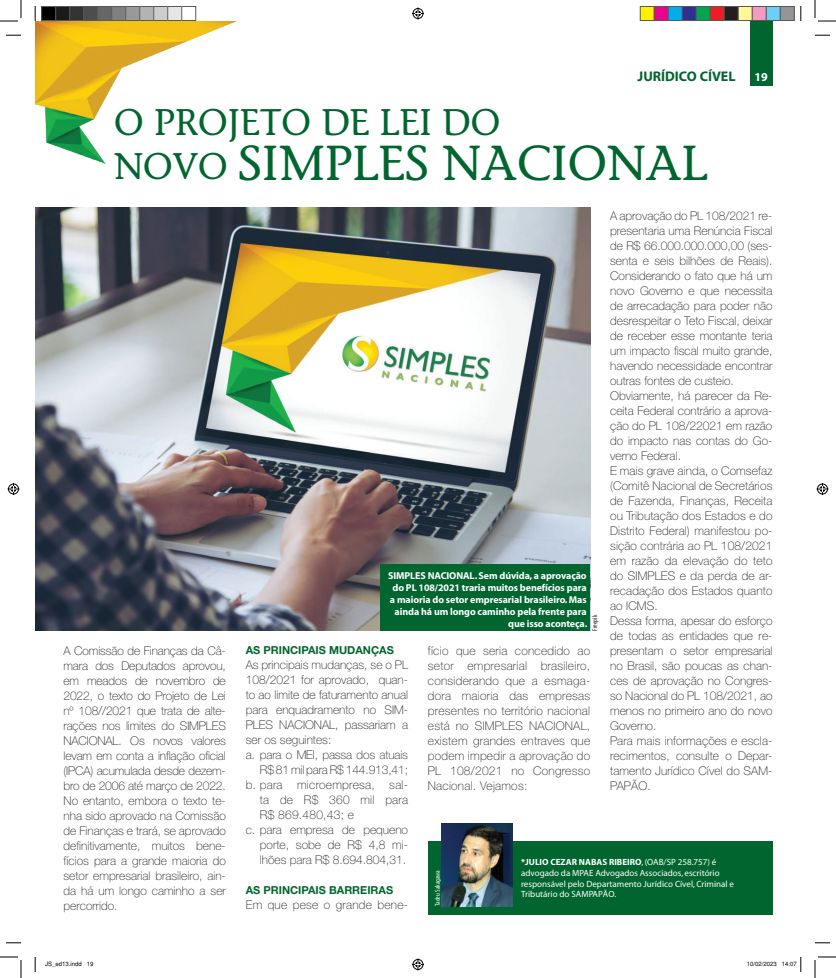
<style>
.page{position:relative;width:836px;height:978px;background:#fff}
.page>*{position:absolute;margin:0;border:0;box-sizing:border-box;transform-origin:0 0}
.t1{font:49px "Stone Informal";letter-spacing:-.01em;color:#00652e}
.t2{font:37px "Stone Informal";letter-spacing:-.01em;color:#00652e}
.t3{font:700 14px "Myriad";color:#00652e}
.t4{font:100 12px/15px "Helvetica Neue";color:#231f20;text-align:justify}
.t5{font:100 12px "Helvetica Neue";letter-spacing:.02em;color:#231f20}
.t6{font:700 12px "Myriad";color:#fff}
.t7{font:700 11px "Helvetica Neue";color:#00652e}
.t8{font:700 10px/12px "Myriad";letter-spacing:-.01em;color:#fff;text-align:right}
.t9{font:9px/10.8px "Myriad";color:#fff}
.t10{font:condensed 7px "Myriad";color:#fff}
.t11{font:condensed 7px "Myriad";color:#231f20}
.t12{font:6px "Helvetica";color:#000}
.s1{font-size:37px}
.s2{font-weight:700}
</style>
<div class="page">
<div style="left:428px;top:841px;width:344px;height:73px;background:#00652e"></div>
<div style="left:750px;top:21px;width:22px;height:65px;background:#00652e"></div>
<img style="left:441px;top:823px;width:72px;height:83px">
<img style="left:35px;top:207px;width:555px;height:423px">
<div style="left:380px;top:564px;width:210px;height:66px;background:#00652e"></div>
<img style="left:35px;top:21px;width:202px;height:143px">
<svg style="left:6px;top:35px;width:15px;height:1px"></svg>
<svg style="left:815px;top:35px;width:15px;height:1px"></svg>
<svg style="left:6px;top:942px;width:15px;height:1px"></svg>
<svg style="left:815px;top:942px;width:15px;height:1px"></svg>
<svg style="left:35px;top:6px;width:1px;height:15px"></svg>
<svg style="left:35px;top:957px;width:1px;height:14px"></svg>
<svg style="left:800px;top:6px;width:1px;height:15px"></svg>
<svg style="left:0;top:0;width:22px;height:22px"></svg>
<svg style="left:0;top:956px;width:22px;height:21px"></svg>
<svg style="left:814px;top:0;width:22px;height:22px"></svg>
<svg style="left:814px;top:956px;width:22px;height:21px"></svg>
<svg style="left:412px;top:8px;width:12px;height:12px"></svg>
<svg style="left:412px;top:958px;width:12px;height:12px"></svg>
<svg style="left:8px;top:483px;width:12px;height:12px"></svg>
<svg style="left:816px;top:483px;width:12px;height:12px"></svg>
<div style="left:42px;top:6px;width:14px;height:14px;background:#000"></div>
<div style="left:41px;top:6px;width:15px;height:15px;border:1px solid #595959"></div>
<div style="left:56px;top:6px;width:14px;height:14px;background:#1a1a1a"></div>
<div style="left:55px;top:6px;width:15px;height:15px;border:1px solid #595959"></div>
<div style="left:70px;top:6px;width:14px;height:14px;background:#333"></div>
<div style="left:69px;top:6px;width:15px;height:15px;border:1px solid #595959"></div>
<div style="left:84px;top:6px;width:14px;height:14px;background:#4d4d4d"></div>
<div style="left:83px;top:6px;width:15px;height:15px;border:1px solid #595959"></div>
<div style="left:98px;top:6px;width:14px;height:14px;background:#666"></div>
<div style="left:97px;top:6px;width:15px;height:15px;border:1px solid #595959"></div>
<div style="left:112px;top:6px;width:14px;height:14px;background:#808080"></div>
<div style="left:111px;top:6px;width:15px;height:15px;border:1px solid #595959"></div>
<div style="left:126px;top:6px;width:14px;height:14px;background:#999"></div>
<div style="left:125px;top:6px;width:15px;height:15px;border:1px solid #595959"></div>
<div style="left:140px;top:6px;width:14px;height:14px;background:#b3b3b3"></div>
<div style="left:139px;top:6px;width:15px;height:15px;border:1px solid #595959"></div>
<div style="left:154px;top:6px;width:14px;height:14px;background:#ccc"></div>
<div style="left:153px;top:6px;width:15px;height:15px;border:1px solid #595959"></div>
<div style="left:168px;top:6px;width:14px;height:14px;background:#e6e6e6"></div>
<div style="left:167px;top:6px;width:15px;height:15px;border:1px solid #595959"></div>
<div style="left:181px;top:6px;width:15px;height:15px;border:1px solid #595959"></div>
<div style="left:640px;top:6px;width:14px;height:14px;background:#fff101"></div>
<div style="left:640px;top:6px;width:15px;height:15px;border:1px solid #595959"></div>
<div style="left:654px;top:6px;width:14px;height:14px;background:#ed028c"></div>
<div style="left:654px;top:6px;width:15px;height:15px;border:1px solid #595959"></div>
<div style="left:668px;top:6px;width:14px;height:14px;background:#00aeef"></div>
<div style="left:668px;top:6px;width:15px;height:15px;border:1px solid #595959"></div>
<div style="left:682px;top:6px;width:14px;height:14px;background:#2e3092"></div>
<div style="left:682px;top:6px;width:15px;height:15px;border:1px solid #595959"></div>
<div style="left:696px;top:6px;width:14px;height:14px;background:#00a54f"></div>
<div style="left:696px;top:6px;width:15px;height:15px;border:1px solid #595959"></div>
<div style="left:710px;top:6px;width:14px;height:14px;background:#ee1d23"></div>
<div style="left:710px;top:6px;width:15px;height:15px;border:1px solid #595959"></div>
<div style="left:724px;top:6px;width:14px;height:14px;background:#231f20"></div>
<div style="left:724px;top:6px;width:15px;height:15px;border:1px solid #595959"></div>
<div style="left:738px;top:6px;width:14px;height:14px;background:#fff79a"></div>
<div style="left:738px;top:6px;width:15px;height:15px;border:1px solid #595959"></div>
<div style="left:752px;top:6px;width:14px;height:14px;background:#f499c2"></div>
<div style="left:752px;top:6px;width:15px;height:15px;border:1px solid #595959"></div>
<div style="left:766px;top:6px;width:14px;height:14px;background:#6bcff6"></div>
<div style="left:766px;top:6px;width:15px;height:15px;border:1px solid #595959"></div>
<div style="left:780px;top:6px;width:14px;height:14px;background:#939598"></div>
<div style="left:780px;top:6px;width:15px;height:15px;border:1px solid #595959"></div>
<svg style="left:800px;top:957px;width:1px;height:14px"></svg>
<p class="t3" style="left:637px;top:69px;width:99px">JURÍDICO CÍVEL</p>
<p class="t6" style="left:754px;top:70px;width:15px">19</p>
<h2 class="t2" style="left:114px;top:100px;width:388px">O PROJETO DE LEI DO</h2>
<h1 class="t1" style="left:114px;top:132px;width:596px"><span class="s1">NOVO</span> SIMPLES NACIONAL</h1>
<p class="t4" style="left:610px;top:208px;width:164px;text-align:left">A aprovação do PL 108/2021 re&shy;presentaria uma Renúncia Fiscal de R$ 66.000.000.000,00 (ses&shy;senta e seis bilhões de Reais).<br>Considerando o fato que há um novo Governo e que necessita de arrecadação para poder não desrespeitar o Teto Fiscal, deixar de receber esse montante teria um impacto fiscal muito grande, havendo necessidade encontrar outras fontes de custeio.<br>Obviamente, há parecer da Re&shy;ceita Federal contrário a aprova&shy;ção do PL 108/22021 em razão do impacto nas contas do Go&shy;verno Federal.<br>E mais grave ainda, o Comsefaz (Comitê Nacional de Secretários de Fazenda, Finanças, Receita ou Tributação dos Estados e do<br>Distrito Federal) manifestou po&shy;sição contrária ao PL 108/2021 em razão da elevação do teto do SIMPLES e da perda de ar&shy;recadação dos Estados quanto ao ICMS.<br>Dessa forma, apesar do esforço de todas as entidades que re&shy;presentam o setor empresarial no Brasil, são poucas as chan&shy;ces de aprovação no Congres&shy;so Nacional do PL 108/2021, ao menos no primeiro ano do novo<br>Governo.<br>Para mais informações e escla&shy;recimentos, consulte o Depar&shy;tamento Jurídico Cível do SAM-<br>PAPÃO.</p>
<p class="t8" style="left:388px;top:570px;width:201px">SIMPLES NACIONAL. Sem dúvida, a aprovação do PL 108/2021 traria muitos benefícios para a maioria do setor empresarial brasileiro. Mas ainda há um longo caminho pela frente para que isso aconteça.</p>
<p class="t11" style="left:591px;top:630px;width:17px;rotate:-90deg">Freepik</p>
<p class="t7" style="left:246px;top:643px;width:150px">AS PRINCIPAIS MUDANÇAS</p>
<p class="t4" style="left:246px;top:657px;width:164px">As principais mudanças, se o PL</p>
<p class="t4" style="left:246px;top:672px;width:164px">108/2021 for aprovado, quan-</p>
<p class="t4" style="left:246px;top:687px;width:164px">to ao limite de faturamento anual</p>
<p class="t4" style="left:246px;top:702px;width:164px">para enquadramento no SIM-</p>
<p class="t4" style="left:246px;top:717px;width:164px">PLES NACIONAL, passariam a</p>
<p class="t4" style="left:246px;top:732px;width:87px">ser os seguintes:</p>
<p class="t4" style="left:246px;top:747px;width:164px">a. para o MEI, passa dos atuais</p>
<p class="t4" style="left:260px;top:762px;width:150px">R$ 81 mil para R$ 144.913,41;</p>
<p class="t5" style="left:246px;top:778px;width:164px">b. para microempresa, sal-</p>
<p class="t5" style="left:260px;top:793px;width:150px">ta de R$ 360 mil para</p>
<p class="t4" style="left:260px;top:807px;width:96px">R$ 869.480,43; e</p>
<p class="t4" style="left:246px;top:822px;width:164px">c. para empresa de pequeno</p>
<p class="t4" style="left:260px;top:837px;width:150px">porte, sobe de R$ 4,8 mi-</p>
<p class="t4" style="left:260px;top:852px;width:148px">lhões para R$ 8.694.804,31.</p>
<p class="t7" style="left:246px;top:883px;width:149px">AS PRINCIPAIS BARREIRAS</p>
<p class="t5" style="left:246px;top:898px;width:164px">Em que pese o grande bene-</p>
<p class="t4" style="left:64px;top:643px;width:164px">A Comissão de Finanças da Câ&shy;mara dos Deputados aprovou, em meados de novembro de 2022, o texto do Projeto de Lei nº 108//2021 que trata de alte&shy;rações nos limites do SIMPLES NACIONAL. Os novos valores levam em conta a inflação oficial (IPCA) acumulada desde dezem&shy;bro de 2006 até março de 2022.<br>No entanto, embora o texto te&shy;nha sido aprovado na Comissão de Finanças e trará, se aprovado definitivamente, muitos bene&shy;fícios para a grande maioria do setor empresarial brasileiro, ain&shy;da há um longo caminho a ser percorrido.</p>
<p class="t4" style="left:428px;top:643px;width:164px">fício que seria concedido ao setor empresarial brasileiro, considerando que a esmaga&shy;dora maioria das empresas presentes no território nacional está no SIMPLES NACIONAL, existem grandes entraves que podem impedir a aprovação do PL 108/2021 no Congresso Nacional. Vejamos:</p>
<p class="t9" style="left:521px;top:856px;width:214px"><span class="s2">*JULIO CEZAR NABAS RIBEIRO</span>, (OAB/SP 258.757) é advogado da MPAE Advogados Associados, escritório responsável pelo Departamento Jurídico Cível, Criminal e Tributário do SAMPAPÃO.</p>
<p class="t10" style="left:434px;top:905px;width:37px;rotate:-90deg">Tadeu Sakagawa</p>
<p class="t12" style="left:45px;top:960px;width:50px">JS_ed13.indd 19</p>
<p class="t12" style="left:747px;top:960px;width:52px">10/02/2023 14:07</p>
</div>
